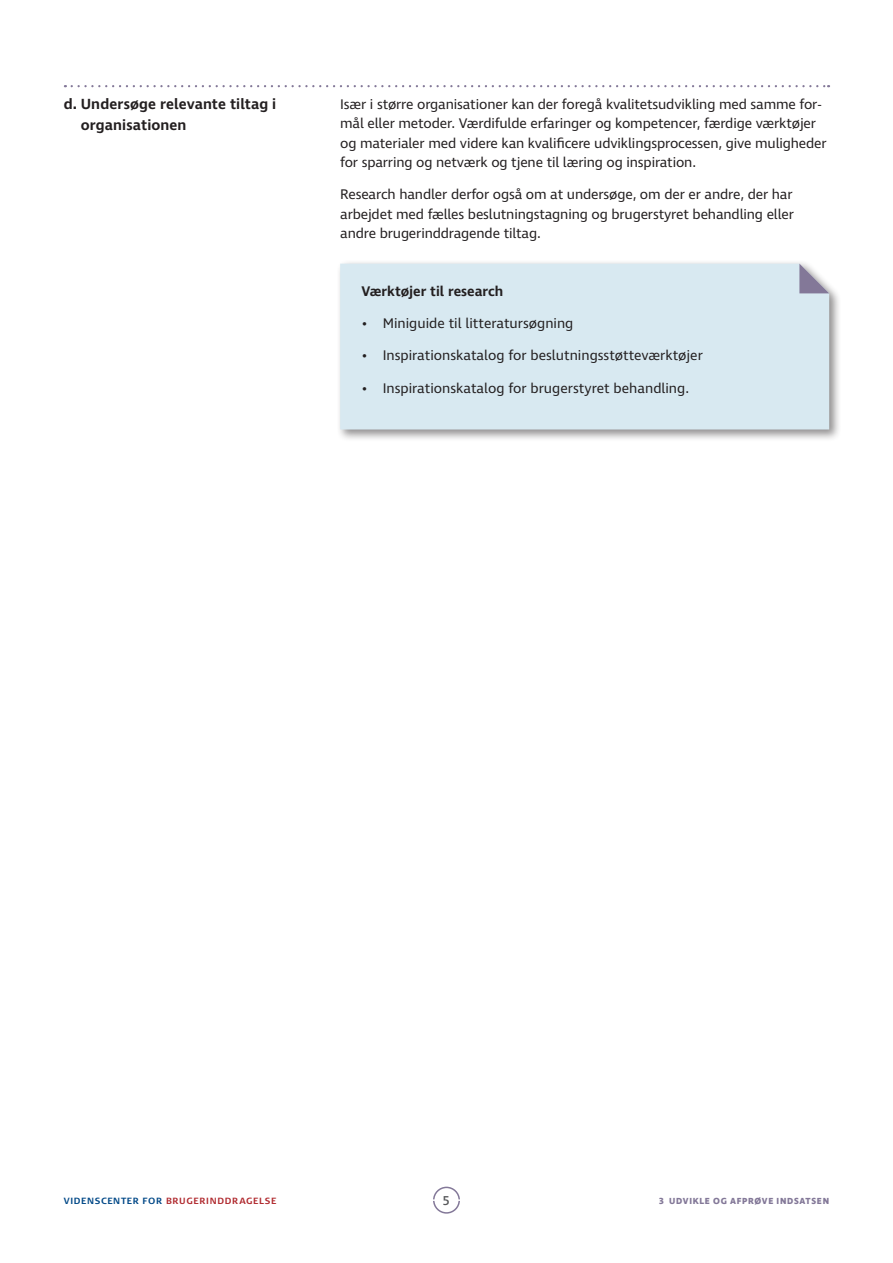
<style>
.page{position:relative;width:893px;height:1263px;background:#fff}
.page>*{position:absolute;margin:0;border:0;box-sizing:border-box;transform-origin:0 0}
.t1{font:600 15px/20.7px "Ingra";letter-spacing:.005em;color:#231f20}
.t2{font:14.25px/19.5px "Ingra";letter-spacing:-.01em;color:#231f20}
.t3{font:600 14.25px "Ingra";color:#231f20}
.t4{font:500 13.2px "Ingra";color:#57585a}
.t5{font:700 9px "Signa Normal";letter-spacing:.07em;color:#b02a2f}
.t6{font:700 9px "Ingra";letter-spacing:.075em;color:#837898}
.s1{color:#014887}
</style>
<div class="page">
<div style="left:433px;top:1186px;width:27px;height:28px;border:2px solid #837898;border-radius:50%"></div>
<hr style="left:433px;top:1199px;width:27px;height:2px;background:#fff">
<svg style="left:72px;top:85px;width:757px;height:2px"></svg>
<div style="left:336px;top:260px;width:506px;height:182px;background:#231f20;opacity:.5"></div>
<div style="left:340px;top:264px;width:489px;height:165px;background:#d8e9f1"></div>
<svg style="left:799px;top:264px;width:30px;height:29px"></svg>
<p class="t1" style="left:81px;top:95px;width:197px;text-indent:-17px">d. Undersøge relevante tiltag i organisationen</p>
<p class="t2" style="left:340px;top:95px;width:488px">Især i større organisationer kan der foregå kvalitetsudvikling med samme for&shy;mål eller metoder. Værdifulde erfaringer og kompetencer, færdige værktøjer og materialer med videre kan kvalificere udviklingsprocessen, give muligheder for sparring og netværk og tjene til læring og inspiration.</p>
<p class="t2" style="left:340px;top:186px;width:455px;text-align:justify">Research handler derfor også om at undersøge, om der er andre, der har arbejdet med fælles beslutningstagning og brugerstyret behandling eller andre brugerinddragende tiltag.</p>
<p class="t3" style="left:361px;top:282px;width:143px">Værktøjer til research</p>
<p class="t2" style="left:361px;top:314px;width:213px">• Miniguide til litteratursøgning</p>
<p class="t2" style="left:361px;top:346px;width:343px">• Inspirationskatalog for beslutningsstøtteværktøjer</p>
<p class="t2" style="left:361px;top:379px;width:329px">• Inspirationskatalog for brugerstyret behandling.</p>
<p class="t5" style="left:64px;top:1195px;width:214px"><span class="s1">VIDENSCENTER FOR</span> BRUGERINDDRAGELSE</p>
<p class="t4" style="left:443px;top:1192px;width:8px">5</p>
<p class="t6" style="left:659px;top:1195px;width:171px">3 UDVIKLE OG AFPRØVE INDSATSEN</p>
</div>
